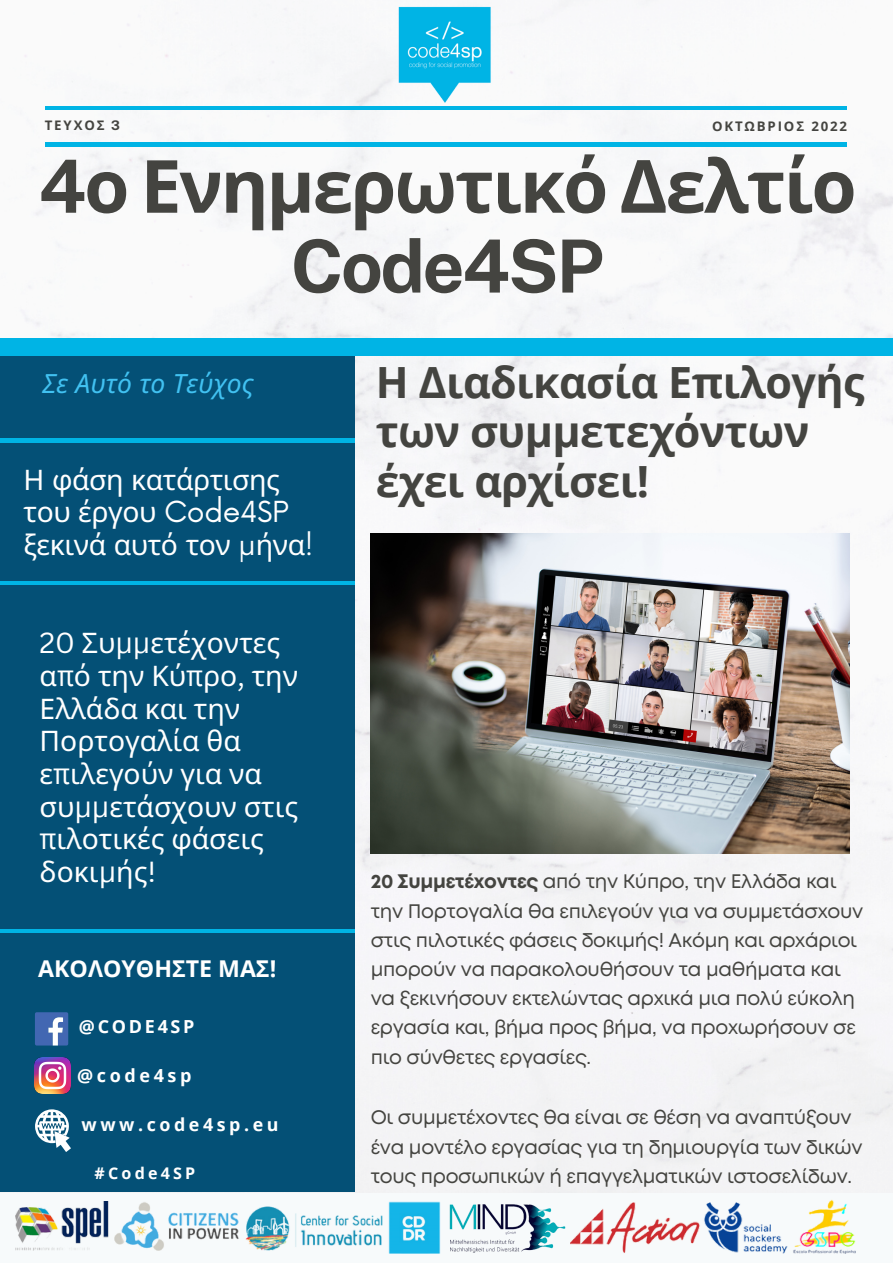
<style>
.page{position:relative;width:893px;height:1264px;background:#fff}
.page>*{position:absolute;margin:0;border:0;box-sizing:border-box;transform-origin:0 0}
.t1{font:700 73.35px "Noto Sans";letter-spacing:-.03em;color:#444440}
.t2{font:700 73.35px "Public Sans";letter-spacing:-.03em;color:#444440}
.t3{font:700 43.05px/49.5px "Open Sans";letter-spacing:-.015em;color:#444440}
.t4{font:28.2px/32.5px "Noto Sans";color:#fff}
.t5{font:italic 26.4px "Noto Sans";color:#41c1f1}
.t6{font:700 23.1px "Open Sans";color:#fff}
.t7{font:19.5px/29.2px "Mont";letter-spacing:-.015em;color:#444440}
.t8{font:700 18px "Open Sans";letter-spacing:.15em;color:#fff}
.t9{font:700 18px "Open Sans";letter-spacing:.2em;color:#fff}
.t10{font:700 17.85px "Open Sans";letter-spacing:.2em;color:#fff}
.t11{font:700 16.05px "Open Sans";letter-spacing:.2em;color:#fff}
.t12{font:700 13.2px "Open Sans";letter-spacing:.14em;color:#444440}
.t13{font:700 13.2px "Noto Sans";letter-spacing:.14em;color:#444440}
.s1{font-family:"Public Sans"}
.s2{font-family:"Now"}
.s3{font-family:"Canva Sans"}
.s4{font-weight:700}
</style>
<div class="page">
<img style="left:0;top:0;width:892px;height:1193px">
<div style="left:0;top:340px;width:354px;height:851px;background:#045076"></div>
<hr style="left:0;top:581px;width:355px;height:3px;background:#00b4e5">
<hr style="left:0;top:929px;width:355px;height:3px;background:#00b4e5">
<hr style="left:0;top:439px;width:355px;height:3px;background:#00b4e5">
<hr style="left:45px;top:143px;width:801px;height:3px;background:#00b4e5">
<img style="left:397px;top:5px;width:97px;height:101px">
<hr style="left:45px;top:106px;width:801px;height:4px;background:#00b4e5">
<div style="left:0;top:338px;width:892px;height:17px;background:#00b4e5"></div>
<div style="left:0;top:1193px;width:892px;height:69px;background:#f7fafb"></div>
<img style="left:15px;top:1201px;width:425px;height:51px">
<svg style="left:35px;top:1012px;width:33px;height:33px"></svg>
<img style="left:35px;top:1057px;width:36px;height:36px">
<svg style="left:35px;top:1109px;width:36px;height:42px"></svg>
<img style="left:449px;top:1204px;width:117px;height:49px">
<img style="left:570px;top:1199px;width:285px;height:54px">
<img style="left:370px;top:533px;width:479px;height:320px">
<p class="t13" style="left:45px;top:116px;width:77px">ΤΕΥΧΟΣ <span class="s1">3</span></p>
<p class="t12" style="left:712px;top:117px;width:136px">ΟΚΤΩΒΡΙΟΣ 2022</p>
<h1 class="t1" style="left:38px;top:134px;width:819px"><span class="s1">4</span>ο Ενημερωτικό Δελτίο</h1>
<h1 class="t2" style="left:291px;top:223px;width:315px">Code4SP</h1>
<h3 class="t5" style="left:42px;top:365px;width:213px">Σε Αυτό το Τεύχος</h3>
<h3 class="t4" style="left:24px;top:462px;width:291px">Η φάση κατάρτισης του έργου <span class="s2">Code4SP </span>ξεκινά αυτό τον <span class="s2">μ</span>ήνα<span class="s2">!</span></h3>
<h3 class="t4" style="left:40px;top:626px;width:260px"><span class="s3">20</span> Συ<span class="s3">μμ</span>ετέχοντες α<span class="s3">π</span>ό την Κύ<span class="s3">π</span>ρο<span class="s3">,</span> την<br>Ελλάδα και την<br>Πορτογαλία θα ε<span class="s3">π</span>ιλεγούν για να συ<span class="s3">μμ</span>ετάσχουν στις <span class="s3">π</span>ιλοτικές φάσεις δοκι<span class="s3">μ</span>ής<span class="s3">!</span></h3>
<p class="t6" style="left:38px;top:952px;width:239px">ΑΚΟΛΟΥΘΗΣΤΕ ΜΑΣ!</p>
<p class="t8" style="left:79px;top:1014px;width:117px">@CODE4SP</p>
<p class="t9" style="left:77px;top:1063px;width:116px">@code4sp</p>
<p class="t10" style="left:81px;top:1112px;width:198px">www.code4sp.eu</p>
<h2 class="t3" style="left:375px;top:356px;width:490px">Η Διαδικασία Επιλογής των συμμετεχόντων έχει αρχίσει!</h2>
<p class="t7" style="left:370px;top:868px;width:494px"><span class="s4">20 Συμμετέχοντες</span> από την Κύπρο, την Ελλάδα και την Πορτογαλία θα επιλεγούν για να συμμετάσχουν στις πιλοτικές φάσεις δοκιμής! Ακόμη και αρχάριοι μπορούν να παρακολουθήσουν τα μαθήματα και να ξεκινήσουν εκτελώντας αρχικά μια πολύ εύκολη εργασία και, βήμα προς βήμα, να προχωρήσουν σε πιο σύνθετες εργασίες.</p>
<p class="t7" style="left:370px;top:1104px;width:493px">Οι συμμετέχοντες θα είναι σε θέση να αναπτύξουν ένα μοντέλο εργασίας για τη δημιουργία των δικών</p>
<p class="t11" style="left:94px;top:1161px;width:102px">#Code4SP</p>
<p class="t7" style="left:370px;top:1162px;width:483px">τους προσωπικών ή επαγγελματικών ιστοσελίδων.</p>
</div>
